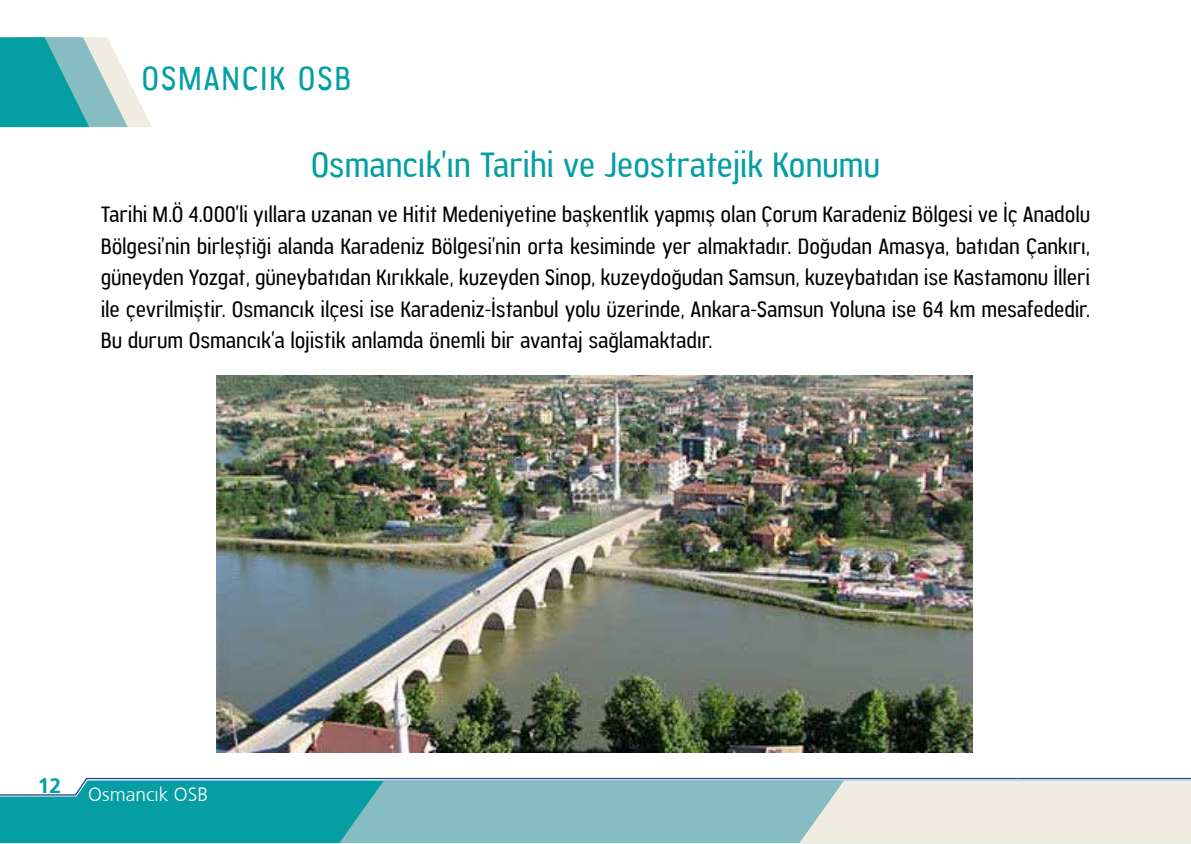
<style>
.page{position:relative;width:1191px;height:844px;background:#fff}
.page>*{position:absolute;margin:0;border:0;box-sizing:border-box;transform-origin:0 0}
.t1{font:33.25px "Jesaya Free";letter-spacing:.025em;color:#049ea3}
.t2{font:31.5px "Jesaya Free";letter-spacing:.09em;color:#049ea3}
.t3{font:21px/31.5px "Jesaya Free";letter-spacing:.025em;color:#000;text-align:justify}
.t4{font:700 21px "Frutiger CE";color:#049ea3}
.t5{font:300 19.25px "Frutiger CE";color:#fff}
</style>
<div class="page">
<svg style="left:0;top:37px;width:152px;height:90px;background:#70c0c2"></svg>
<svg style="left:0;top:777px;width:1191px;height:65px;background:#85c2c4"></svg>
<img style="left:217px;top:375px;width:755px;height:377px">
<h2 class="t2" style="left:142px;top:60px;width:210px">OSMANCIK OSB</h2>
<h1 class="t1" style="left:311px;top:145px;width:570px">Osmancık’ın Tarihi ve Jeostratejik Konumu</h1>
<p class="t3" style="left:101px;top:199px;width:990px">Tarihi M.Ö 4.000’li yıllara uzanan ve Hitit Medeniyetine başkentlik yapmış olan Çorum Karadeniz Bölgesi ve İç Anadolu Bölgesi’nin birleştiği alanda Karadeniz Bölgesi’nin orta kesiminde yer almaktadır. Doğudan Amasya, batıdan Çankırı, güneyden Yozgat, güneybatıdan Kırıkkale, kuzeyden Sinop, kuzeydoğudan Samsun, kuzeybatıdan ise Kastamonu İlleri ile çevrilmiştir. Osmancık ilçesi ise Karadeniz-İstanbul yolu üzerinde, Ankara-Samsun Yoluna ise 64 km mesafededir.<br>Bu durum Osmancık’a lojistik anlamda önemli bir avantaj sağlamaktadır.</p>
<p class="t4" style="left:38px;top:772px;width:25px">12</p>
<p class="t5" style="left:88px;top:783px;width:121px">Osmancık OSB</p>
</div>
